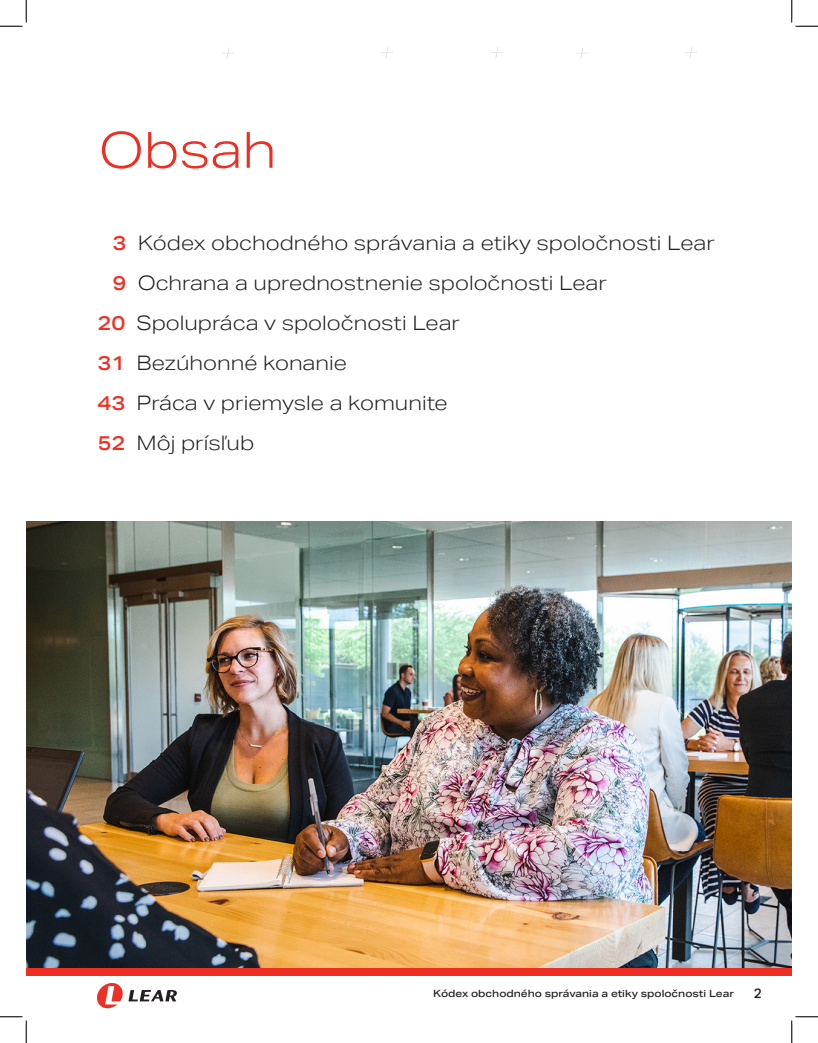
<style>
.page{position:relative;width:818px;height:1043px;background:#fff}
.page>*{position:absolute;margin:0;border:0;box-sizing:border-box;transform-origin:0 0}
.t1{font:300 50px "Aktiv Grotesk Ex";color:#ee2e22}
.t2{font:300 20px "Aktiv Grotesk Ex";color:#231f20}
.t3{font:500 13.62px "Aktiv Grotesk";color:#231f20}
.t4{font:500 10px "Aktiv Grotesk Ex";color:#231f20}
.s1{font-weight:500;color:#ef3124}
</style>
<div class="page">
<img style="left:26px;top:521px;width:765px;height:447px">
<div style="left:26px;top:968px;width:765px;height:7px;background:#ee2e22"></div>
<svg style="left:97px;top:983px;width:80px;height:25px"></svg>
<svg style="left:222px;top:47px;width:12px;height:12px"></svg>
<svg style="left:381px;top:47px;width:12px;height:12px"></svg>
<svg style="left:491px;top:47px;width:12px;height:11px"></svg>
<svg style="left:576px;top:47px;width:12px;height:12px"></svg>
<svg style="left:685px;top:47px;width:12px;height:12px"></svg>
<svg style="left:0;top:0;width:27px;height:27px"></svg>
<svg style="left:0;top:1016px;width:27px;height:26px"></svg>
<svg style="left:791px;top:0;width:27px;height:27px"></svg>
<svg style="left:791px;top:1016px;width:27px;height:26px"></svg>
<p class="t1" style="left:99px;top:121px;width:179px">Obsah</p>
<p class="t2" style="left:112px;top:231px;width:604px"><span class="s1">3</span> Kódex obchodného správania a etiky spoločnosti Lear</p>
<p class="t2" style="left:112px;top:271px;width:496px"><span class="s1">9</span> Ochrana a uprednostnenie spoločnosti Lear</p>
<p class="t2" style="left:97px;top:311px;width:364px"><span class="s1">20</span> Spolupráca v spoločnosti Lear</p>
<p class="t2" style="left:97px;top:351px;width:251px"><span class="s1">31</span> Bezúhonné konanie</p>
<p class="t2" style="left:97px;top:391px;width:352px"><span class="s1">43</span> Práca v priemysle a komunite</p>
<p class="t2" style="left:97px;top:431px;width:158px"><span class="s1">52</span> Môj prísľub</p>
<p class="t4" style="left:433px;top:987px;width:302px">Kódex obchodného správania a etiky spoločnosti Lear</p>
<p class="t3" style="left:753px;top:985px;width:10px">2</p>
</div>
